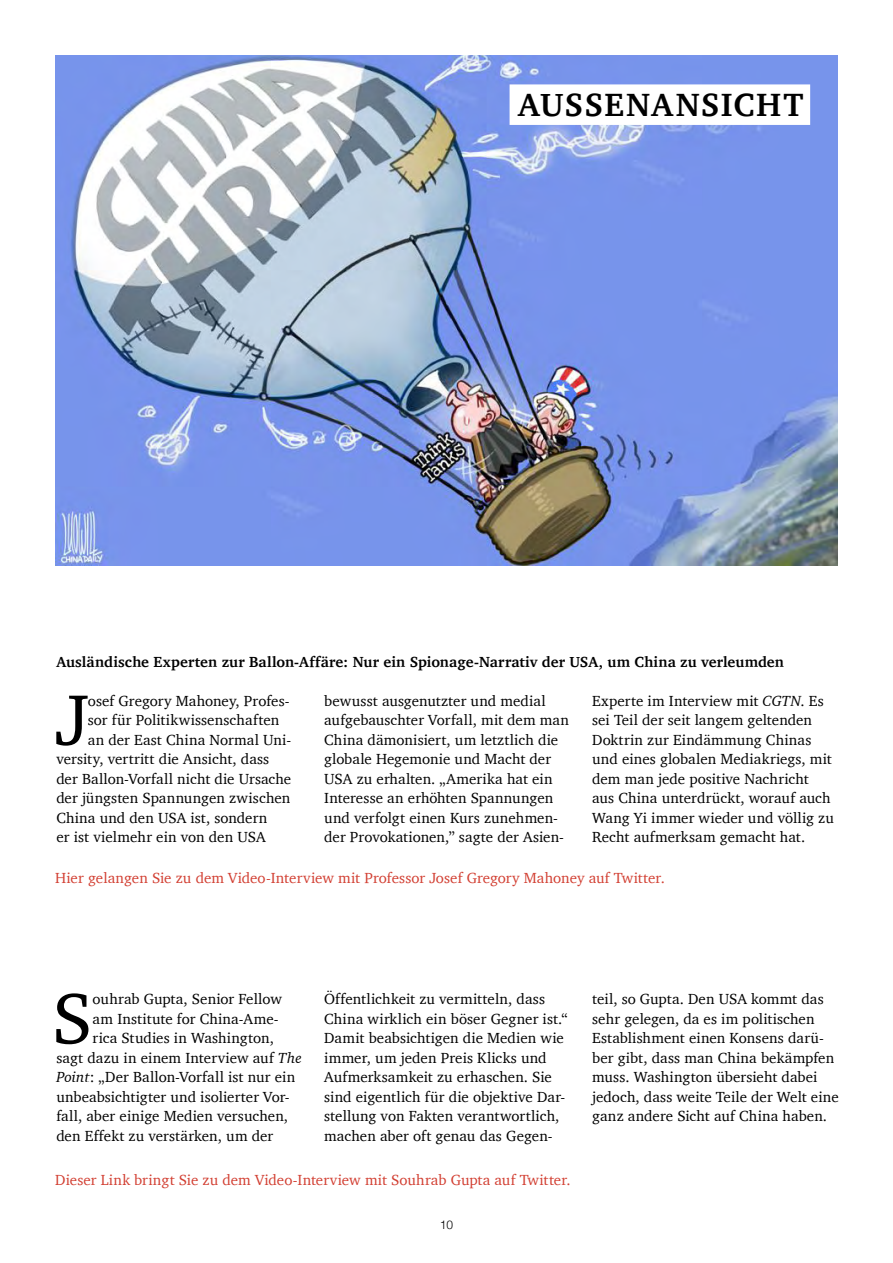
<style>
.page{position:relative;width:893px;height:1263px;background:#fff}
.page>*{position:absolute;margin:0;border:0;box-sizing:border-box;transform-origin:0 0}
.t1{font:73.2px "Charter";color:#000}
.t2{font:700 33px "Charter";letter-spacing:.035em;color:#000}
.t3{font:15px/19.5px "Charter";letter-spacing:.005em;color:#000}
.t4{font:15px "Charter";letter-spacing:.005em;color:#d23f32}
.t5{font:700 15px "Charter";letter-spacing:.01em;color:#000}
.t6{font:300 12px "Helvetica";color:#000}
.s1{font-style:italic}
</style>
<div class="page">
<img style="left:55px;top:55px;width:783px;height:510px">
<div style="left:510px;top:84px;width:300px;height:41px;background:#fff"></div>
<h2 class="t2" style="left:518px;top:77px;width:287px">AUSSENANSICHT</h2>
<p class="t5" style="left:56px;top:649px;width:729px">Ausländische Experten zur Ballon-Affäre: Nur ein Spionage-Narrativ der USA, um China zu verleumden</p>
<h1 class="t1" style="left:55px;top:657px;width:34px">J</h1>
<p class="t3" style="left:88px;top:691px;width:203px">osef Gregory Mahoney, Profes-</p>
<p class="t3" style="left:324px;top:691px;width:246px">bewusst ausgenutzter und medial aufgebauschter Vorfall, mit dem man China dämonisiert, um letztlich die globale Hegemonie und Macht der USA zu erhalten. „Amerika hat ein Interesse an erhöhten Spannungen und verfolgt einen Kurs zunehmen&shy;der Provokationen,” sagte der Asien-</p>
<p class="t3" style="left:592px;top:691px;width:243px">Experte im Interview mit <span class="s1">CGTN</span>. Es sei Teil der seit langem geltenden Doktrin zur Eindämmung Chinas und eines globalen Mediakriegs, mit dem man jede positive Nachricht aus China unterdrückt, worauf auch Wang Yi immer wieder und völlig zu Recht aufmerksam gemacht hat.</p>
<p class="t3" style="left:88px;top:710px;width:193px">sor für Politikwissenschaften</p>
<p class="t3" style="left:88px;top:730px;width:205px">an der East China Normal Uni-</p>
<p class="t3" style="left:56px;top:749px;width:214px">versity, vertritt die Ansicht, dass</p>
<p class="t3" style="left:56px;top:769px;width:236px">der Ballon-Vorfall nicht die Ursache</p>
<p class="t3" style="left:56px;top:788px;width:236px">der jüngsten Spannungen zwischen</p>
<p class="t3" style="left:56px;top:808px;width:213px">China und den USA ist, sondern</p>
<p class="t3" style="left:56px;top:827px;width:211px">er ist vielmehr ein von den USA</p>
<p class="t4" style="left:55px;top:864px;width:611px">Hier gelangen Sie zu dem Video-Interview mit Professor Josef Gregory Mahoney auf Twitter.</p>
<h1 class="t1" style="left:52px;top:955px;width:42px">S</h1>
<p class="t3" style="left:93px;top:989px;width:191px">ouhrab Gupta, Senior Fellow</p>
<p class="t3" style="left:93px;top:1009px;width:188px">am Institute for China-Ame-</p>
<p class="t3" style="left:93px;top:1028px;width:183px">rica Studies in Washington,</p>
<p class="t3" style="left:56px;top:1048px;width:247px">sagt dazu in einem Interview auf <span class="s1">The</span></p>
<p class="t3" style="left:56px;top:1067px;width:240px"><span class="s1">Point</span>: „Der Ballon-Vorfall ist nur ein</p>
<p class="t3" style="left:56px;top:1087px;width:235px">unbeabsichtigter und isolierter Vor-</p>
<p class="t3" style="left:56px;top:1106px;width:233px">fall, aber einige Medien versuchen,</p>
<p class="t3" style="left:56px;top:1126px;width:219px">den Effekt zu verstärken, um der</p>
<p class="t3" style="left:324px;top:989px;width:245px">Öffentlichkeit zu vermitteln, dass China wirklich ein böser Gegner ist.“ Damit beabsichtigen die Medien wie immer, um jeden Preis Klicks und Aufmerksamkeit zu erhaschen. Sie sind eigentlich für die objektive Dar&shy;stellung von Fakten verantwortlich, machen aber oft genau das Gegen-</p>
<p class="t3" style="left:592px;top:989px;width:248px">teil, so Gupta. Den USA kommt das sehr gelegen, da es im politischen Establishment einen Konsens darü&shy;ber gibt, dass man China bekämpfen muss. Washington übersieht dabei jedoch, dass weite Teile der Welt eine ganz andere Sicht auf China haben.</p>
<p class="t4" style="left:55px;top:1167px;width:517px">Dieser Link bringt Sie zu dem Video-Interview mit Souhrab Gupta auf Twitter.</p>
<p class="t6" style="left:440px;top:1214px;width:15px">10</p>
</div>
